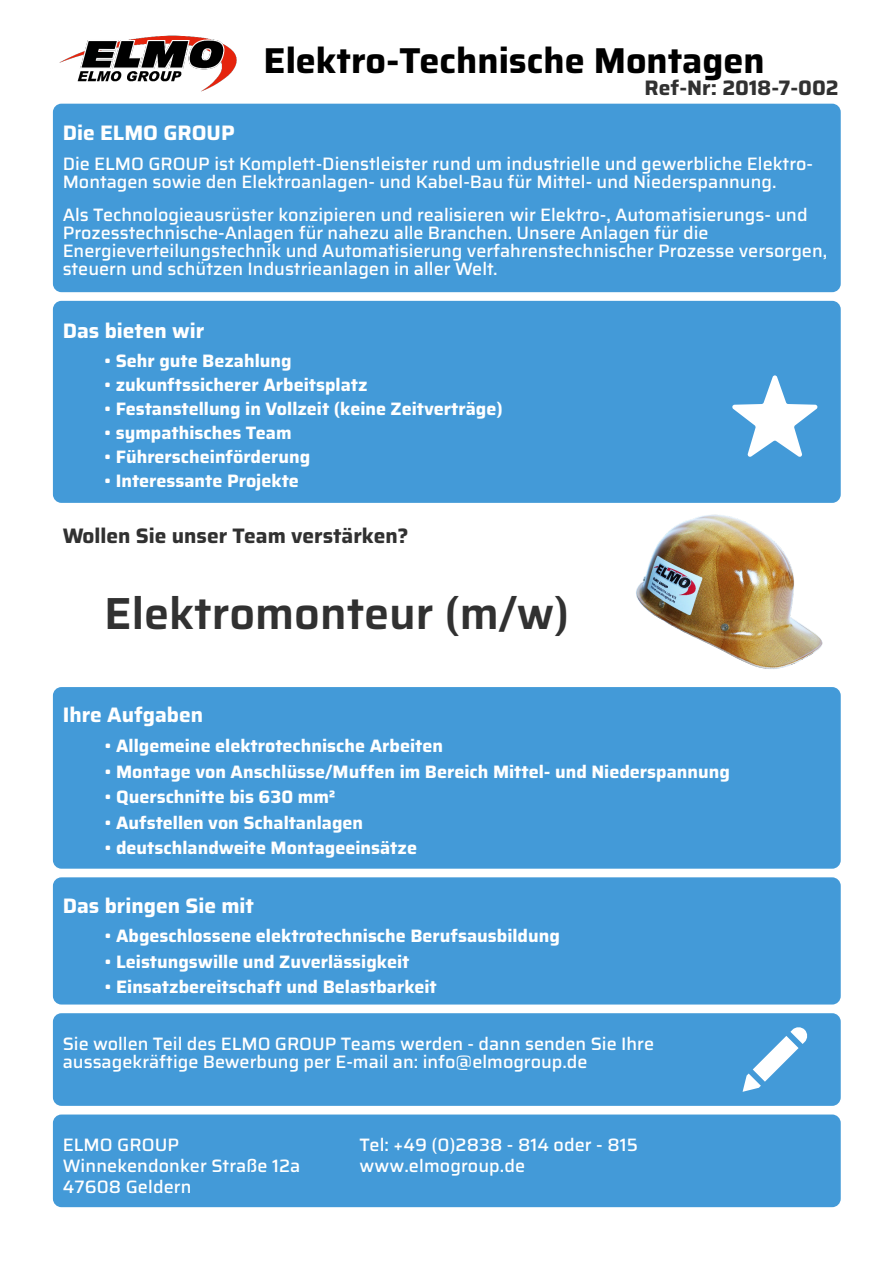
<style>
.page{position:relative;width:894px;height:1263px;background:#fff}
.page>*{position:absolute;margin:0;border:0;box-sizing:border-box;transform-origin:0 0}
.t1{font:600 45px "Saira";color:#313131}
.t2{font:700 36px "Saira";color:#000}
.t3{font:700 21px "Saira";color:#fff}
.t4{font:700 21px "Saira";color:#313131}
.t5{font:500 18px/18px "Saira";color:#fff}
.t6{font:700 18px "Saira";color:#fff}
</style>
<div class="page">
<div style="left:53px;top:1115px;width:787px;height:92px;background:#439ad8;border-radius:9px"></div>
<div style="left:53px;top:1013px;width:787px;height:93px;background:#439ad8;border-radius:9px"></div>
<svg style="left:742px;top:1027px;width:65px;height:65px"></svg>
<div style="left:53px;top:877px;width:787px;height:128px;background:#439ad8;border-radius:9px"></div>
<div style="left:53px;top:687px;width:787px;height:182px;background:#439ad8;border-radius:9px"></div>
<img style="left:636px;top:514px;width:187px;height:155px">
<div style="left:53px;top:301px;width:787px;height:202px;background:#439ad8;border-radius:9px"></div>
<svg style="left:732px;top:375px;width:85px;height:82px"></svg>
<div style="left:53px;top:104px;width:787px;height:188px;background:#439ad8;border-radius:9px"></div>
<img style="left:59px;top:35px;width:178px;height:57px">
<p class="t3" style="left:63px;top:116px;width:173px">Die ELMO GROUP</p>
<h2 class="t2" style="left:263px;top:32px;width:502px">Elektro-Technische Montagen</h2>
<p class="t4" style="left:644px;top:72px;width:195px">Ref-Nr: 2018-7-002</p>
<p class="t5" style="left:63px;top:155px;width:751px">Die ELMO GROUP ist Komplett-Dienstleister rund um industrielle und gewerbliche Elektro-<br>Montagen sowie den Elektroanlagen- und Kabel-Bau für Mittel- und Niederspannung.</p>
<p class="t5" style="left:63px;top:206px;width:765px">Als Technologieausrüster konzipieren und realisieren wir Elektro-, Automatisierungs- und Prozesstechnische-Anlagen für nahezu alle Branchen. Unsere Anlagen für die Energieverteilungstechnik und Automatisierung verfahrenstechnischer Prozesse versorgen, steuern und schützen Industrieanlagen in aller Welt.</p>
<p class="t3" style="left:63px;top:314px;width:143px">Das bieten wir</p>
<p class="t6" style="left:104px;top:347px;width:189px">• Sehr gute Bezahlung</p>
<p class="t6" style="left:104px;top:371px;width:265px">• zukunftssicherer Arbeitsplatz</p>
<p class="t6" style="left:104px;top:395px;width:400px">• Festanstellung in Vollzeit (keine Zeitverträge)</p>
<p class="t6" style="left:104px;top:419px;width:189px">• sympathisches Team</p>
<p class="t6" style="left:104px;top:443px;width:207px">• Führerscheinförderung</p>
<p class="t6" style="left:104px;top:467px;width:196px">• Interessante Projekte</p>
<p class="t4" style="left:63px;top:519px;width:347px">Wollen Sie unser Team verstärken?</p>
<h1 class="t1" style="left:104px;top:578px;width:466px">Elektromonteur (m/w)</h1>
<p class="t3" style="left:63px;top:699px;width:142px">Ihre Aufgaben</p>
<p class="t6" style="left:104px;top:732px;width:340px">• Allgemeine elektrotechnische Arbeiten</p>
<p class="t6" style="left:104px;top:757px;width:626px">• Montage von Anschlüsse/Muffen im Bereich Mittel- und Niederspannung</p>
<p class="t6" style="left:104px;top:783px;width:232px">• Querschnitte bis 630 mm²</p>
<p class="t6" style="left:104px;top:808px;width:260px">• Aufstellen von Schaltanlagen</p>
<p class="t6" style="left:104px;top:834px;width:314px">• deutschlandweite Montageeinsätze</p>
<p class="t3" style="left:63px;top:889px;width:193px">Das bringen Sie mit</p>
<p class="t6" style="left:104px;top:922px;width:456px">• Abgeschlossene elektrotechnische Berufsausbildung</p>
<p class="t6" style="left:104px;top:947px;width:306px">• Leistungswille und Zuverlässigkeit</p>
<p class="t6" style="left:104px;top:973px;width:334px">• Einsatzbereitschaft und Belastbarkeit</p>
<p class="t5" style="left:63px;top:1034px;width:592px">Sie wollen Teil des ELMO GROUP Teams werden - dann senden Sie Ihre aussagekräftige Bewerbung per E-mail an: info@elmogroup.de</p>
<p class="t5" style="left:63px;top:1134px;width:239px;line-height:21px">ELMO GROUP<br>Winnekendonker Straße 12a<br>47608 Geldern</p>
<p class="t5" style="left:359px;top:1134px;width:280px;line-height:21px">Tel: +49 (0)2838 - 814 oder - 815 www.elmogroup.de</p>
</div>
